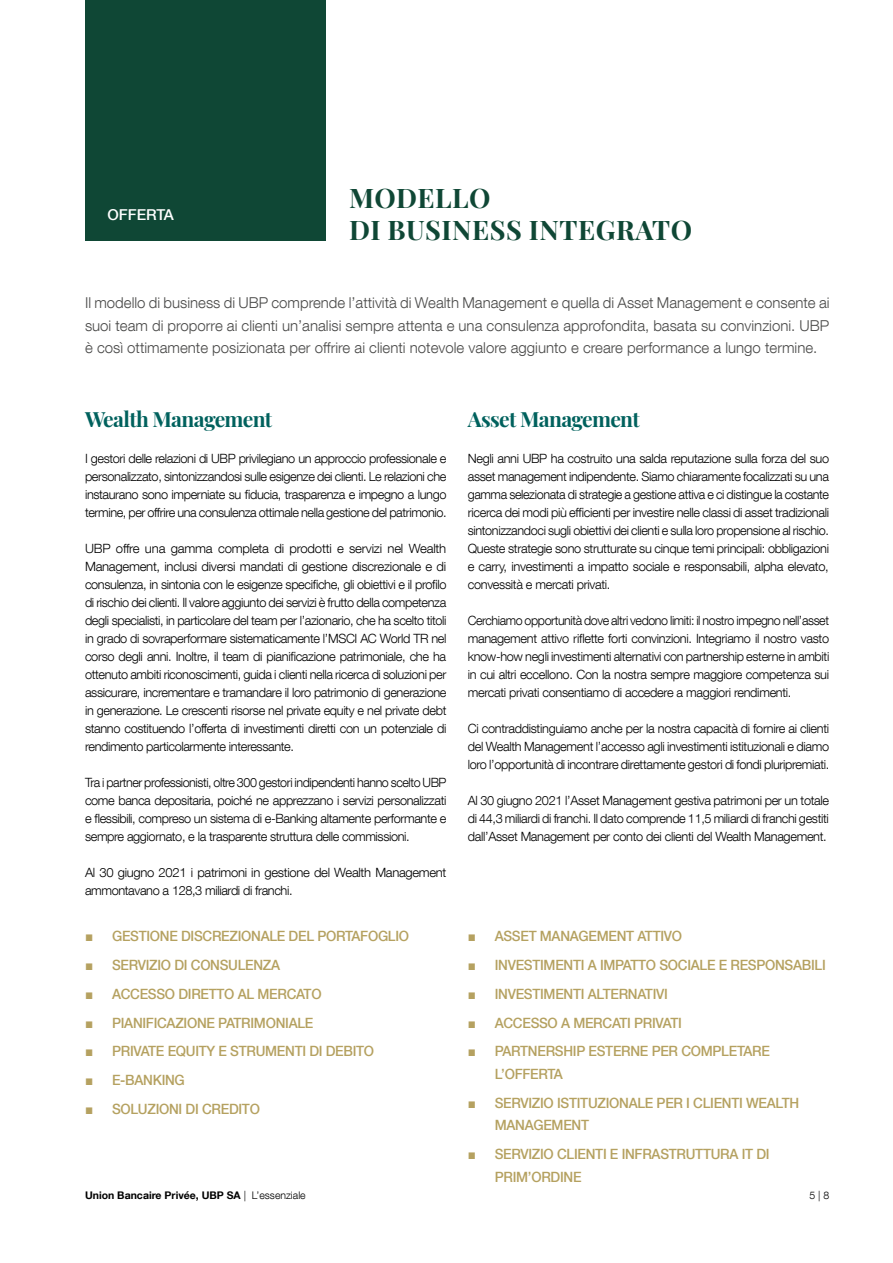
<style>
.page{position:relative;width:893px;height:1263px;background:#fff}
.page>*{position:absolute;margin:0;border:0;box-sizing:border-box;transform-origin:0 0}
.t1{font:700 27px/32.4px "Playfair Display";letter-spacing:.02em;color:#0f4735}
.t2{font:700 21px "Playfair Display";letter-spacing:-.03em;color:#00615d}
.t3{font:300 15px/22.5px "Helvetica Neue LT Com";color:#4a4a49;text-align:justify}
.t4{font:500 15px "Helvetica Neue LT Com";color:#fff}
.t5{font:500 14.1px/22.5px "Helvetica Neue LT Com";letter-spacing:-.02em;color:#b5a160;scale:.95 1}
.t6{font:300 12.75px/18px "Helvetica Neue LT Com";letter-spacing:-.025em;color:#000;text-align:justify}
.t7{font:700 10.5px "Helvetica Neue LT Com";color:#000}
.t8{font:300 10.5px "Helvetica Neue LT Com";color:#000}
.s1{font-family:"Arial";font-weight:400}
.s2{font-weight:300}
</style>
<div class="page">
<div style="left:85px;top:0;width:241px;height:241px;background:#0f4735"></div>
<p class="t4" style="left:108px;top:205px;width:68px">OFFERTA</p>
<h1 class="t1" style="left:349px;top:179px;width:344px">MODELLO<br>DI BUSINESS INTEGRATO</h1>
<p class="t3" style="left:85px;top:291px;width:746px">Il modello di business di UBP comprende l’attività di Wealth Management e quella di Asset Management e consente ai suoi team di proporre ai clienti un’analisi sempre attenta e una consulenza approfondita, basata su convinzioni. UBP è così ottimamente posizionata per offrire ai clienti notevole valore aggiunto e creare performance a lungo termine.</p>
<h2 class="t2" style="left:85px;top:402px;width:189px">Wealth Management</h2>
<p class="t6" style="left:85px;top:449px;width:363px">I gestori delle relazioni di UBP privilegiano un approccio professionale e personalizzato, sintonizzandosi sulle esigenze dei clienti. Le relazioni che instaurano sono imperniate su fiducia, trasparenza e impegno a lungo termine, per offrire una consulenza ottimale nella gestione del patrimonio.</p>
<p class="t6" style="left:85px;top:539px;width:363px">UBP offre una gamma completa di prodotti e servizi nel Wealth Management, inclusi diversi mandati di gestione discrezionale e di consulenza, in sintonia con le esigenze specifiche, gli obiettivi e il profilo di rischio dei clienti. Il valore aggiunto dei servizi è frutto della competenza degli specialisti, in particolare del team per l’azionario, che ha scelto titoli in grado di sovraperformare sistematicamente l’MSCI AC World TR nel corso degli anni. Inoltre, il team di pianificazione patrimoniale, che ha ottenuto ambiti riconoscimenti, guida i clienti nella ricerca di soluzioni per assicurare, incrementare e tramandare il loro patrimonio di generazione in generazione. Le crescenti risorse nel private equity e nel private debt stanno costituendo l’offerta di investimenti diretti con un potenziale di rendimento particolarmente interessante.</p>
<p class="t6" style="left:85px;top:773px;width:363px">Tra i partner professionisti, oltre 300 gestori indipendenti hanno scelto UBP come banca depositaria, poiché ne apprezzano i servizi personalizzati e flessibili, compreso un sistema di e-Banking altamente performante e sempre aggiornato, e la trasparente struttura delle commissioni.</p>
<p class="t6" style="left:85px;top:863px;width:363px">Al 30 giugno 2021 i patrimoni in gestione del Wealth Management ammontavano a 128,3 miliardi di franchi.</p>
<p class="t5" style="left:85px;top:924px;width:343px"><span class="s1">■</span> GESTIONE DISCREZIONALE DEL PORTAFOGLIO</p>
<p class="t5" style="left:85px;top:953px;width:207px"><span class="s1">■</span> SERVIZIO DI CONSULENZA</p>
<p class="t5" style="left:85px;top:982px;width:251px"><span class="s1">■</span> ACCESSO DIRETTO AL MERCATO</p>
<p class="t5" style="left:85px;top:1011px;width:242px"><span class="s1">■</span> PIANIFICAZIONE PATRIMONIALE</p>
<p class="t5" style="left:85px;top:1040px;width:306px"><span class="s1">■</span> PRIVATE EQUITY E STRUMENTI DI DEBITO</p>
<p class="t5" style="left:85px;top:1069px;width:107px"><span class="s1">■</span> E-BANKING</p>
<p class="t5" style="left:85px;top:1098px;width:186px"><span class="s1">■</span> SOLUZIONI DI CREDITO</p>
<h2 class="t2" style="left:468px;top:402px;width:174px">Asset Management</h2>
<p class="t6" style="left:468px;top:449px;width:363px">Negli anni UBP ha costruito una salda reputazione sulla forza del suo asset management indipendente. Siamo chiaramente focalizzati su una gamma selezionata di strategie a gestione attiva e ci distingue la costante ricerca dei modi più efficienti per investire nelle classi di asset tradizionali sintonizzandoci sugli obiettivi dei clienti e sulla loro propensione al rischio.<br>Queste strategie sono strutturate su cinque temi principali: obbligazioni e carry, investimenti a impatto sociale e responsabili, alpha elevato, convessità e mercati privati.</p>
<p class="t6" style="left:468px;top:611px;width:363px">Cerchiamo opportunità dove altri vedono limiti: il nostro impegno nell’asset management attivo riflette forti convinzioni. Integriamo il nostro vasto know-how negli investimenti alternativi con partnership esterne in ambiti in cui altri eccellono. Con la nostra sempre maggiore competenza sui mercati privati consentiamo di accedere a maggiori rendimenti.</p>
<p class="t6" style="left:468px;top:719px;width:363px">Ci contraddistinguiamo anche per la nostra capacità di fornire ai clienti del Wealth Management l’accesso agli investimenti istituzionali e diamo loro l’opportunità di incontrare direttamente gestori di fondi pluripremiati.</p>
<p class="t6" style="left:468px;top:791px;width:363px">Al 30 giugno 2021 l’Asset Management gestiva patrimoni per un totale di 44,3 miliardi di franchi. Il dato comprende 11,5 miliardi di franchi gestiti dall’Asset Management per conto dei clienti del Wealth Management.</p>
<p class="t5" style="left:468px;top:924px;width:227px"><span class="s1">■</span> ASSET MANAGEMENT ATTIVO</p>
<p class="t5" style="left:468px;top:953px;width:378px"><span class="s1">■</span> INVESTIMENTI A IMPATTO SOCIALE E RESPONSABILI</p>
<p class="t5" style="left:468px;top:982px;width:212px"><span class="s1">■</span> INVESTIMENTI ALTERNATIVI</p>
<p class="t5" style="left:468px;top:1011px;width:227px"><span class="s1">■</span> ACCESSO A MERCATI PRIVATI</p>
<p class="t5" style="left:495px;top:1040px;width:291px;text-indent:-27px"><span class="s1">■</span> PARTNERSHIP ESTERNE PER COMPLETARE<br>L’OFFERTA</p>
<p class="t5" style="left:495px;top:1091px;width:322px;text-indent:-27px"><span class="s1">■</span> SERVIZIO ISTITUZIONALE PER I CLIENTI WEALTH<br>MANAGEMENT</p>
<p class="t5" style="left:495px;top:1143px;width:291px;text-indent:-27px"><span class="s1">■</span> SERVIZIO CLIENTI E INFRASTRUTTURA IT DI<br>PRIM’ORDINE</p>
<p class="t7" style="left:85px;top:1189px;width:222px">Union Bancaire Privée, UBP SA <span class="s2">| L’essenziale</span></p>
<p class="t8" style="left:809px;top:1189px;width:21px">5 | 8</p>
</div>
